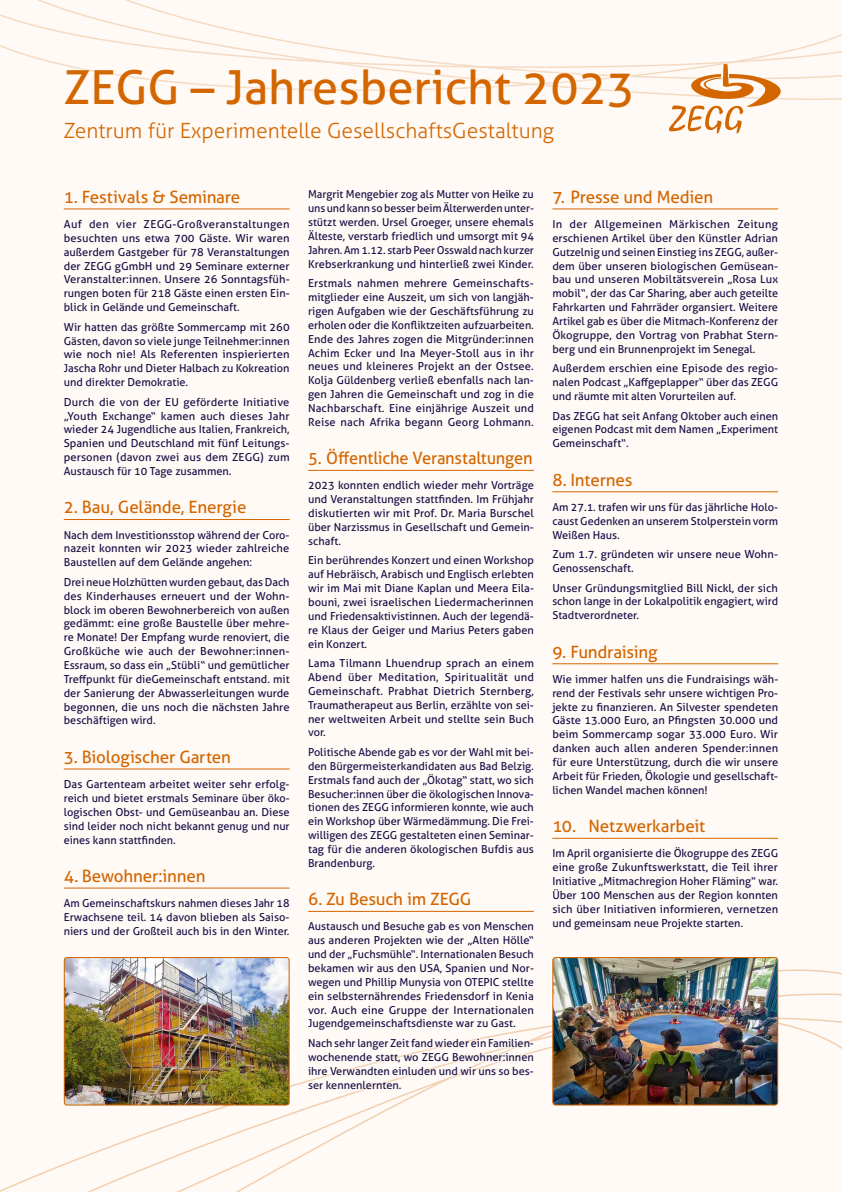
<style>
.page{position:relative;width:842px;height:1192px;background:#fffaf6}
.page>*{position:absolute;margin:0;border:0;box-sizing:border-box;transform-origin:0 0}
.t1{font:120.6px "ZEGG Logo 2015 Regular";color:#d46600}
.t2{font:47px "Aller";color:#d46600}
.t3{font:300 21px "Aller";color:#d46600}
.t4{font:17px "Aller";letter-spacing:-.01em;color:#d46600}
.t5{font:11px/13.8px "Aller";color:#160e45;text-align:justify}
</style>
<div class="page">
<svg style="left:635px;top:91px;width:207px;height:9px"></svg>
<svg style="left:0;top:0;width:842px;height:80px"></svg>
<svg style="left:52px;top:969px;width:790px;height:223px"></svg>
<img style="left:554px;top:959px;width:224px;height:146px">
<div style="left:552px;top:957px;width:226px;height:148px;border:1px solid #d46600;border-radius:3px"></div>
<img style="left:64px;top:959px;width:225px;height:146px">
<div style="left:64px;top:957px;width:225px;height:148px;border:1px solid #d46600;border-radius:3px"></div>
<hr style="left:64px;top:208px;width:226px;height:1px;background:#d46600">
<hr style="left:64px;top:519px;width:226px;height:1px;background:#d46600">
<hr style="left:64px;top:769px;width:226px;height:1px;background:#d46600">
<hr style="left:64px;top:888px;width:226px;height:1px;background:#d46600">
<div style="left:302px;top:185px;width:236px;height:909px;background:#fffaf6"></div>
<hr style="left:308px;top:470px;width:226px;height:1px;background:#d46600">
<hr style="left:308px;top:911px;width:226px;height:1px;background:#d46600">
<div style="left:58px;top:63px;width:577px;height:85px;background:#fffaf6"></div>
<hr style="left:552px;top:208px;width:226px;height:1px;background:#d46600">
<hr style="left:552px;top:491px;width:226px;height:1px;background:#d46600">
<hr style="left:552px;top:663px;width:226px;height:1px;background:#d46600">
<hr style="left:552px;top:838px;width:226px;height:1px;background:#d46600">
<h2 class="t2" style="left:64px;top:59px;width:573px">ZEGG – Jahresbericht 2023</h2>
<h3 class="t3" style="left:64px;top:118px;width:492px">Zentrum für Experimentelle GesellschaftsGestaltung</h3>
<h1 class="t1" style="left:664px;top:64px;width:124px">l</h1>
<h3 class="t4" style="left:64px;top:186px;width:178px">1. Festivals &amp; Seminare</h3>
<p class="t5" style="left:64px;top:217px;width:227px">Auf den vier ZEGG-Großveranstaltungen besuchten uns etwa 700 Gäste. Wir waren außerdem Gastgeber für 78 Veranstaltungen der ZEGG gGmbH und 29 Seminare externer Veranstalter:innen. Unsere 26 Sonntagsfüh&shy;rungen boten für 218 Gäste einen ersten Ein&shy;blick in Gelände und Gemeinschaft.</p>
<p class="t5" style="left:64px;top:320px;width:227px">Wir hatten das größte Sommercamp mit 260<br>Gästen, davon so viele junge Teilnehmer:innen wie noch nie! Als Referenten inspierierten Jascha Rohr und Dieter Halbach zu Kokreation und direkter Demokratie.</p>
<p class="t5" style="left:64px;top:395px;width:227px">Durch die von der EU geförderte Initiative „Youth Exchange“ kamen auch dieses Jahr wieder 24 Jugendliche aus Italien, Frankreich, Spanien und Deutschland mit fünf Leitungs&shy;personen (davon zwei aus dem ZEGG) zum Austausch für 10 Tage zusammen.</p>
<h3 class="t4" style="left:64px;top:497px;width:184px">2. Bau, Gelände, Energie</h3>
<p class="t5" style="left:64px;top:528px;width:227px">Nach dem Investitionsstop während der Coro&shy;nazeit konnten wir 2023 wieder zahlreiche Baustellen auf dem Gelände angehen:</p>
<p class="t5" style="left:64px;top:575px;width:227px">Drei neue Holzhütten wurden gebaut, das Dach des Kinderhauses erneuert und der Wohn&shy;block im oberen Bewohnerbereich von außen gedämmt: eine große Baustelle über mehre&shy;re Monate! Der Empfang wurde renoviert, die Großküche wie auch der Bewohner:innen-Essraum, so dass ein „Stübli“ und gemütlicher Treffpunkt für dieGemeinschaft entstand. mit der Sanierung der Abwasserleitungen wurde begonnen, die uns noch die nächsten Jahre beschäftigen wird.</p>
<h3 class="t4" style="left:64px;top:746px;width:169px">3. Biologischer Garten</h3>
<p class="t5" style="left:64px;top:777px;width:227px">Das Gartenteam arbeitet weiter sehr erfolg&shy;reich und bietet erstmals Seminare über öko&shy;logischen Obst- und Gemüseanbau an. Diese sind leider noch nicht bekannt genug und nur eines kann stattfinden.</p>
<h3 class="t4" style="left:64px;top:866px;width:143px">4. Bewohner:innen</h3>
<p class="t5" style="left:64px;top:896px;width:227px">Am Gemeinschaftskurs nahmen dieses Jahr 18<br>Erwachsene teil. 14 davon blieben als Saiso&shy;niers und der Großteil auch bis in den Winter.</p>
<p class="t5" style="left:308px;top:188px;width:227px">Margrit Mengebier zog als Mutter von Heike zu uns und kann so besser beim Älterwerden unter&shy;stützt werden. Ursel Groeger, unsere ehemals Älteste, verstarb friedlich und umsorgt mit 94<br>Jahren. Am 1.12. starb Peer Osswald nach kurzer Krebserkrankung und hinterließ zwei Kinder.</p>
<p class="t5" style="left:308px;top:276px;width:227px">Erstmals nahmen mehrere Gemeinschafts&shy;mitglieder eine Auszeit, um sich von langjäh&shy;rigen Aufgaben wie der Geschäftsführung zu erholen oder die Konfliktzeiten aufzuarbeiten.<br>Ende des Jahres zogen die Mitgründer:innen Achim Ecker und Ina Meyer-Stoll aus in ihr neues und kleineres Projekt an der Ostsee.<br>Kolja Güldenberg verließ ebenfalls nach lan&shy;gen Jahren die Gemeinschaft und zog in die Nachbarschaft. Eine einjährige Auszeit und Reise nach Afrika begann Georg Lohmann.</p>
<h3 class="t4" style="left:308px;top:448px;width:226px">5. Öffentliche Veranstaltungen</h3>
<p class="t5" style="left:308px;top:479px;width:227px">2023 konnten endlich wieder mehr Vorträge und Veranstaltungen stattfinden. Im Frühjahr diskutierten wir mit Prof. Dr. Maria Burschel über Narzissmus in Gesellschaft und Gemein&shy;schaft.</p>
<p class="t5" style="left:308px;top:554px;width:227px">Ein berührendes Konzert und einen Workshop auf Hebräisch, Arabisch und Englisch erlebten wir im Mai mit Diane Kaplan und Meera Eila&shy;bouni, zwei israelischen Liedermacherinnen und Friedensaktivistinnen. Auch der legendä&shy;re Klaus der Geiger und Marius Peters gaben ein Konzert.</p>
<p class="t5" style="left:308px;top:656px;width:227px">Lama Tilmann Lhuendrup sprach an einem Abend über Meditation, Spiritualität und Gemeinschaft. Prabhat Dietrich Sternberg, Traumatherapeut aus Berlin, erzählte von sei&shy;ner weltweiten Arbeit und stellte sein Buch vor.</p>
<p class="t5" style="left:308px;top:745px;width:227px">Politische Abende gab es vor der Wahl mit bei&shy;den Bürgermeisterkandidaten aus Bad Belzig.<br>Erstmals fand auch der „Ökotag“ statt, wo sich Besucher:innen über die ökologischen Innova&shy;tionen des ZEGG informieren konnte, wie auch ein Workshop über Wärmedämmung. Die Frei&shy;willigen des ZEGG gestalteten einen Seminar&shy;tag für die anderen ökologischen Bufdis aus Brandenburg.</p>
<h3 class="t4" style="left:308px;top:889px;width:165px">6. Zu Besuch im ZEGG</h3>
<p class="t5" style="left:308px;top:920px;width:227px">Austausch und Besuche gab es von Menschen aus anderen Projekten wie der „Alten Hölle“ und der „Fuchsmühle“. Internationalen Besuch bekamen wir aus den USA, Spanien und Nor&shy;wegen und Phillip Munysia von OTEPIC stellte ein selbsternährendes Friedensdorf in Kenia vor. Auch eine Gruppe der Internationalen Jugendgemeinschaftsdienste war zu Gast.</p>
<p class="t5" style="left:308px;top:1036px;width:227px">Nach sehr langer Zeit fand wieder ein Familien&shy;wochenende statt, wo ZEGG Bewohner:innen ihre Verwandten einluden und wir uns so bes&shy;ser kennenlernten.</p>
<h3 class="t4" style="left:552px;top:186px;width:162px">7. Presse und Medien</h3>
<p class="t5" style="left:552px;top:217px;width:227px">In der Allgemeinen Märkischen Zeitung erschienen Artikel über den Künstler Adrian Gutzelnig und seinen Einstieg ins ZEGG, außer&shy;dem über unseren biologischen Gemüsean&shy;bau und unseren Mobiltätsverein „Rosa Lux mobil“, der das Car Sharing, aber auch geteilte Fahrkarten und Fahrräder organsiert. Weitere Artikel gab es über die Mitmach-Konferenz der Ökogruppe, den Vortrag von Prabhat Stern&shy;berg und ein Brunnenprojekt im Senegal.</p>
<p class="t5" style="left:552px;top:361px;width:227px">Außerdem erschien eine Episode des regio&shy;nalen Podcast „Kaffgeplapper“ über das ZEGG und räumte mit alten Vorurteilen auf.</p>
<p class="t5" style="left:552px;top:409px;width:227px">Das ZEGG hat seit Anfang Oktober auch einen eigenen Podcast mit dem Namen „Experiment Gemeinschaft“.</p>
<h3 class="t4" style="left:552px;top:469px;width:82px">8. Internes</h3>
<p class="t5" style="left:552px;top:500px;width:227px">Am 27.1. trafen wir uns für das jährliche Holo&shy;caust Gedenken an unserem Stolperstein vorm Weißen Haus.</p>
<p class="t5" style="left:552px;top:547px;width:227px">Zum 1.7. gründeten wir unsere neue Wohn-<br>Genossenschaft.</p>
<p class="t5" style="left:552px;top:581px;width:227px">Unser Gründungsmitglied Bill Nickl, der sich schon lange in der Lokalpolitik engagiert, wird Stadtverordneter.</p>
<h3 class="t4" style="left:552px;top:641px;width:107px">9. Fundraising</h3>
<p class="t5" style="left:552px;top:672px;width:227px">Wie immer halfen uns die Fundraisings wäh&shy;rend der Festivals sehr unsere wichtigen Pro&shy;jekte zu finanzieren. An Silvester spendeten Gäste 13.000 Euro, an Pfingsten 30.000 und beim Sommercamp sogar 33.000 Euro. Wir danken auch allen anderen Spender:innen für eure Unterstützung, durch die wir unsere Arbeit für Frieden, Ökologie und gesellschaft&shy;lichen Wandel machen können!</p>
<h3 class="t4" style="left:552px;top:816px;width:155px">10. Netzwerkarbeit</h3>
<p class="t5" style="left:552px;top:847px;width:227px">Im April organisierte die Ökogruppe des ZEGG eine große Zukunftswerkstatt, die Teil ihrer Initiative „Mitmachregion Hoher Fläming“ war.<br>Über 100 Menschen aus der Region konnten sich über Initiativen informieren, vernetzen und gemeinsam neue Projekte starten.</p>
</div>
